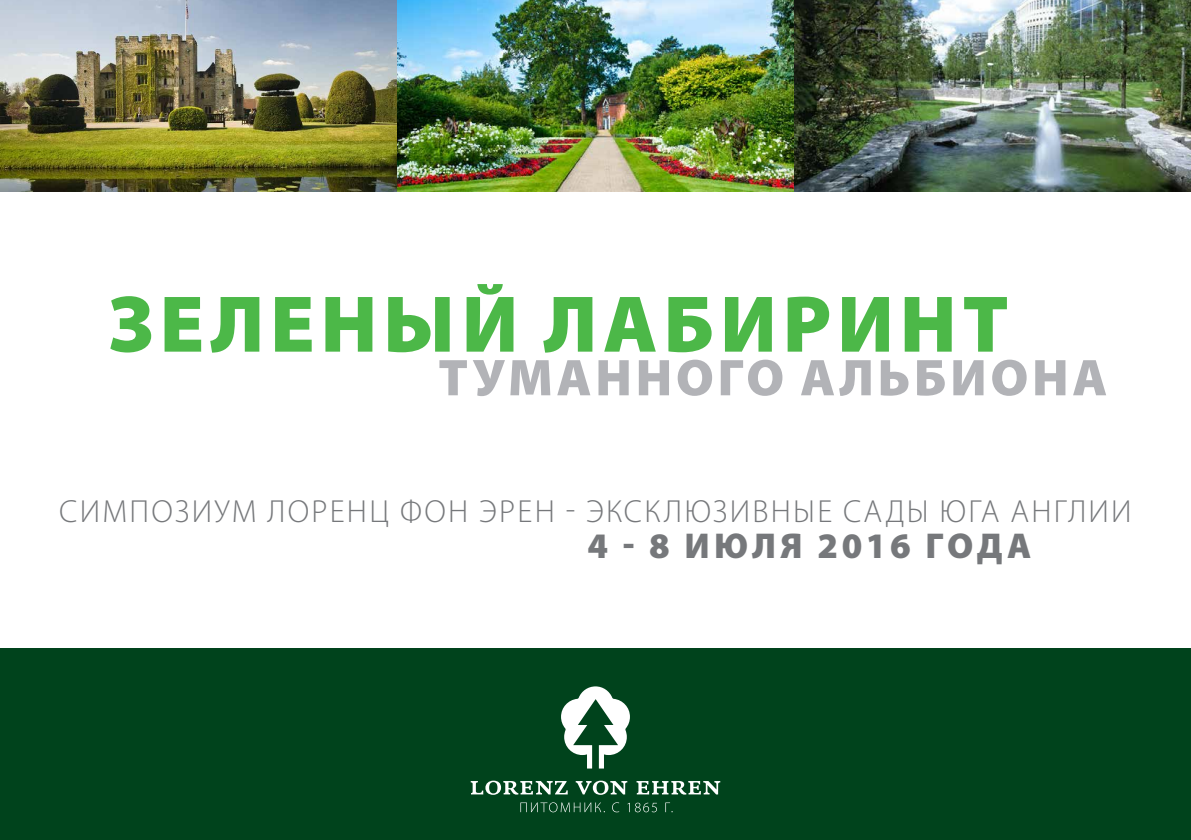
<style>
.page{position:relative;width:1191px;height:840px;background:#fff}
.page>*{position:absolute;margin:0;border:0;box-sizing:border-box;transform-origin:0 0}
.t1{font:900 81px "Myriad Pro";letter-spacing:.07em;color:#4cb848}
.t2{font:900 52px "Myriad Pro";letter-spacing:.07em;color:#b2b3b7}
.t3{font:900 36px "Myriad Pro";letter-spacing:.1em;color:#76787b}
.t4{font:300 32px "Myriad Pro";letter-spacing:.07em;color:#76787b}
</style>
<div class="page">
<img style="left:397px;top:0;width:397px;height:192px">
<img style="left:0;top:0;width:397px;height:192px">
<img style="left:794px;top:0;width:397px;height:192px">
<div style="left:0;top:647px;width:1191px;height:192px;background:#00431c"></div>
<svg style="left:471px;top:780px;width:97px;height:14px"></svg>
<svg style="left:575px;top:780px;width:52px;height:14px"></svg>
<svg style="left:636px;top:781px;width:84px;height:13px"></svg>
<svg style="left:561px;top:686px;width:69px;height:82px"></svg>
<svg style="left:520px;top:802px;width:81px;height:9px"></svg>
<svg style="left:612px;top:802px;width:7px;height:9px"></svg>
<svg style="left:627px;top:802px;width:30px;height:9px"></svg>
<svg style="left:665px;top:802px;width:5px;height:9px"></svg>
<p class="t1" style="left:108px;top:270px;width:902px">ЗЕЛЕНЫЙ ЛАБИРИНТ</p>
<p class="t2" style="left:438px;top:343px;width:670px">ТУМАННОГО АЛЬБИОНА</p>
<p class="t4" style="left:59px;top:492px;width:1074px">СИМПОЗИУМ ЛОРЕНЦ ФОН ЭРЕН - ЭКСКЛЮЗИВНЫЕ САДЫ ЮГА АНГЛИИ</p>
<p class="t3" style="left:587px;top:521px;width:445px">4 - 8 ИЮЛЯ 2016 ГОДА</p>
</div>
